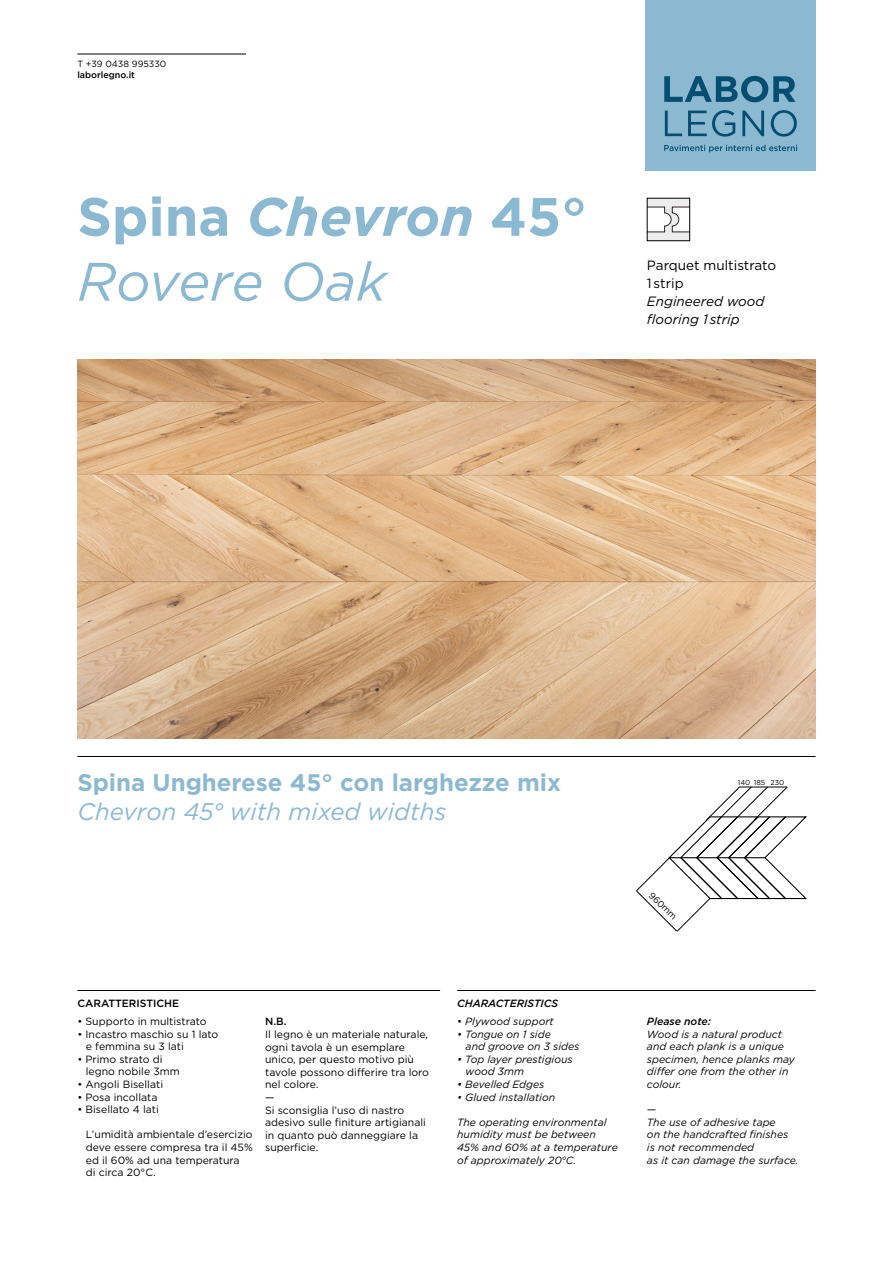
<style>
.page{position:relative;width:893px;height:1263px;background:#fff}
.page>*{position:absolute;margin:0;border:0;box-sizing:border-box;transform-origin:0 0}
.t1{font:700 54px "Gotham";color:#8cb9d2}
.t2{font:italic 54px "Gotham";color:#8cb9d2}
.t3{font:700 24px "Gotham";color:#8cb9d2}
.t4{font:italic 24px "Gotham";color:#8cb9d2}
.t5{font:italic 13.5px/18px "Gotham";color:#000}
.t6{font:13.5px/18px "Gotham";color:#000}
.t7{font:10.5px/12.6px "Gotham";color:#000}
.t8{font:italic 10.5px/12.6px "Gotham";color:#000}
.t9{font:500 10.5px "Gotham";color:#000}
.t10{font:italic 500 10.5px "Gotham";color:#000}
.t11{font:9px "Gotham";color:#000}
.t12{font:500 9px "Gotham";color:#000}
.t13{font:7.2px "Gotham";color:#000}
.s1{font-style:italic}
.s2{font-weight:500}
.s3{font-style:normal}
</style>
<div class="page">
<div style="left:646px;top:0;width:170px;height:170px;background:#8cb9d2"></div>
<svg style="left:664px;top:76px;width:131px;height:26px"></svg>
<svg style="left:665px;top:111px;width:17px;height:25px"></svg>
<svg style="left:688px;top:110px;width:47px;height:27px"></svg>
<svg style="left:742px;top:111px;width:22px;height:25px"></svg>
<svg style="left:771px;top:110px;width:26px;height:27px"></svg>
<svg style="left:664px;top:145px;width:133px;height:7px"></svg>
<hr style="left:77px;top:54px;width:169px;height:1px;background:#000">
<svg style="left:636px;top:786px;width:171px;height:146px"></svg>
<div style="left:647px;top:198px;width:43px;height:43px;background:#ededed"></div>
<svg style="left:649px;top:206px;width:39px;height:27px"></svg>
<div style="left:647px;top:198px;width:43px;height:43px;border:1px solid #000"></div>
<img style="left:77px;top:360px;width:739px;height:378px">
<hr style="left:77px;top:756px;width:739px;height:1px;background:#000">
<hr style="left:77px;top:990px;width:363px;height:1px;background:#000">
<hr style="left:457px;top:990px;width:359px;height:1px;background:#000">
<p class="t11" style="left:77px;top:58px;width:90px">T +39 0438 995330</p>
<p class="t12" style="left:77px;top:69px;width:59px">laborlegno.it</p>
<p class="t1" style="left:77px;top:181px;width:511px">Spina <span class="s1">Chevron</span> 45°</p>
<p class="t2" style="left:77px;top:247px;width:311px">Rovere Oak</p>
<p class="t6" style="left:647px;top:256px;width:131px">Parquet multistrato<br>1 strip</p>
<p class="t5" style="left:647px;top:292px;width:119px">Engineered wood flooring 1 strip</p>
<p class="t3" style="left:77px;top:766px;width:485px">Spina Ungherese 45° con larghezze mix</p>
<p class="t4" style="left:77px;top:796px;width:370px">Chevron 45° with mixed widths</p>
<p class="t11" style="left:655px;top:889px;width:37px;rotate:45deg">960mm</p>
<p class="t13" style="left:738px;top:778px;width:14px">140</p>
<p class="t13" style="left:754px;top:778px;width:13px">185</p>
<p class="t13" style="left:770px;top:778px;width:15px">230</p>
<p class="t9" style="left:77px;top:997px;width:103px">CARATTERISTICHE</p>
<p class="t7" style="left:77px;top:1015px;width:131px">• Supporto in multistrato</p>
<p class="t7" style="left:86px;top:1027px;width:134px;text-indent:-9px">• Incastro maschio su 1 lato e femmina su 3 lati</p>
<p class="t7" style="left:86px;top:1052px;width:95px;text-indent:-9px">• Primo strato di legno nobile 3mm</p>
<p class="t7" style="left:77px;top:1078px;width:87px">• Angoli Bisellati</p>
<p class="t7" style="left:77px;top:1090px;width:82px">• Posa incollata</p>
<p class="t7" style="left:77px;top:1103px;width:83px">• Bisellato 4 lati</p>
<p class="t7" style="left:86px;top:1128px;width:168px">L’umidità ambientale d’esercizio deve essere compresa tra il 45% ed il 60% ad una temperatura<br>di circa 20°C.</p>
<p class="t7" style="left:265px;top:1015px;width:165px"><span class="s2">N.B.<br></span>Il legno è un materiale naturale, ogni tavola è un esemplare unico, per questo motivo più tavole possono differire tra loro nel colore.</p>
<p class="t7" style="left:265px;top:1091px;width:11px">—</p>
<p class="t7" style="left:265px;top:1103px;width:162px">Si sconsiglia l’uso di nastro adesivo sulle finiture artigianali in quanto può danneggiare la superficie.</p>
<p class="t10" style="left:457px;top:997px;width:103px">CHARACTERISTICS</p>
<p class="t8" style="left:457px;top:1015px;width:98px"><span class="s3">•</span> Plywood support</p>
<p class="t8" style="left:466px;top:1027px;width:115px;text-indent:-9px">• Tongue on 1 side<br>and groove on 3 sides</p>
<p class="t8" style="left:466px;top:1052px;width:109px;text-indent:-9px">• Top layer prestigious wood 3mm</p>
<p class="t8" style="left:457px;top:1078px;width:89px">• Bevelled Edges</p>
<p class="t8" style="left:457px;top:1090px;width:100px">• Glued installation</p>
<p class="t8" style="left:457px;top:1115px;width:162px">The operating environmental humidity must be between<br>45% and 60% at a temperature of approximately 20°C.</p>
<p class="t8" style="left:647px;top:1015px;width:139px"><span class="s2">Please note:<br></span>Wood is a natural product and each plank is a unique</p>
<p class="t8" style="left:647px;top:1052px;width:149px">specimen, hence planks may differ one from the other in colour.</p>
<p class="t8" style="left:647px;top:1103px;width:11px">—</p>
<p class="t8" style="left:647px;top:1115px;width:143px">The use of adhesive tape on the handcrafted finishes is not recommended</p>
<p class="t8" style="left:647px;top:1153px;width:153px">as it can damage the surface.</p>
</div>
